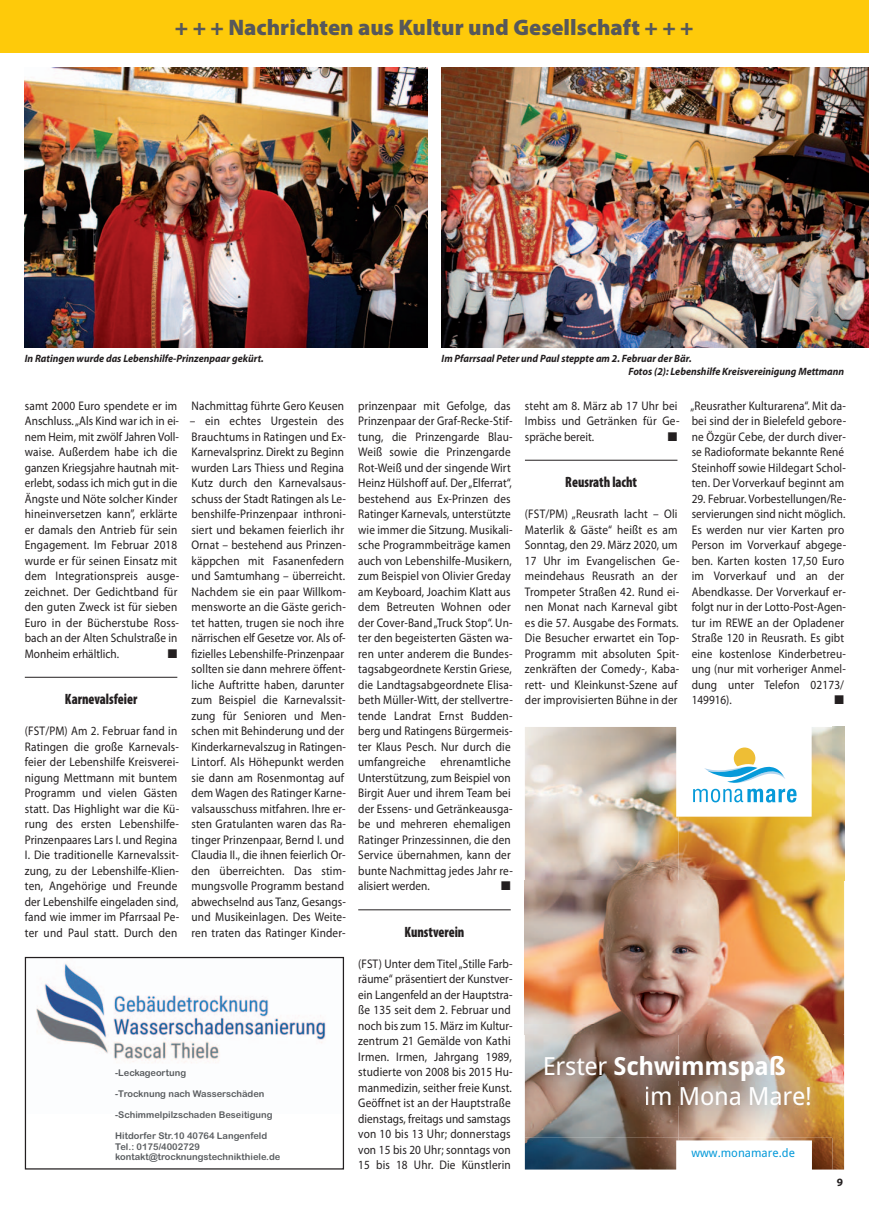
<style>
.page{position:relative;width:869px;height:1205px;background:#fff}
.page>*{position:absolute;margin:0;border:0;box-sizing:border-box;transform-origin:0 0}
.t1{font:25px "Droid Sans Bold+T42";letter-spacing:-.01em;color:#fff}
.t2{font:25px "Droid Sans+T42";letter-spacing:-.01em;color:#fff}
.t3{font:900 22.5px "Myriad Pro";color:#57585a}
.t4{font:900 condensed 15px "Myriad Pro";color:#231f20;scale:.9 1}
.t5{font:12.5px/15.5px "Myriad Pro";letter-spacing:.015em;color:#231f20;scale:.9 1}
.t6{font:12.5px "Zapf Dingbats ITC";color:#231f20}
.t7{font:11.75px "Droid Sans+T42";color:#069ad9}
.t8{font:italic 700 10.62px/12.5px "Myriad Pro";color:#231f20;scale:.95 1}
.t9{font:9.25px/10.6px "Arial Rounded MT Bold+T42";color:#5b5e61}
.s1{font-family:"Droid Sans+T42"}
</style>
<div class="page">
<div style="left:0;top:0;width:868px;height:53px;background:#feca0a"></div>
<hr style="left:25px;top:677px;width:152px;height:1px;background:#231f20">
<hr style="left:358px;top:909px;width:152px;height:1px;background:#231f20">
<hr style="left:524px;top:460px;width:153px;height:1px;background:#231f20">
<img style="left:25px;top:67px;width:402px;height:280px">
<img style="left:441px;top:67px;width:427px;height:280px">
<img style="left:524px;top:727px;width:319px;height:442px">
<svg style="left:832px;top:1024px;width:9px;height:10px"></svg>
<img style="left:646px;top:1086px;width:163px;height:19px">
<img style="left:607px;top:1055px;width:177px;height:25px">
<img style="left:544px;top:1057px;width:63px;height:18px">
<img style="left:832px;top:1034px;width:9px;height:103px">
<img style="left:36px;top:963px;width:290px;height:100px">
<div style="left:25px;top:957px;width:319px;height:212px;border:1px solid #231f20"></div>
<h2 class="t3" style="left:175px;top:19px;width:520px">+ + + Nachrichten aus Kultur und Gesellschaft + + +</h2>
<p class="t8" style="left:25px;top:353px;width:253px">In Ratingen wurde das Lebenshilfe-Prinzenpaar gekürt.</p>
<p class="t8" style="left:628px;top:353px;width:228px;text-indent:-187px">Im Pfarrsaal Peter und Paul steppte am 2. Februar der Bär.<br>Fotos (2): Lebenshilfe Kreisvereinigung Mettmann</p>
<p class="t5" style="left:25px;top:399px;width:173px">samt 2000 Euro spendete er im<br>Anschluss. „Als Kind war ich in ei&shy;nem Heim, mit zwölf Jahren Voll&shy;waise. Außerdem habe ich die ganzen Kriegsjahre hautnah mit&shy;erlebt, sodass ich mich gut in die<br>Ängste und Nöte solcher Kinder hineinversetzen kann”, erklärte er damals den Antrieb für sein<br>Engagement. Im Februar 2018 wurde er für seinen Einsatz mit dem Integrationspreis ausge&shy;zeichnet. Der Gedichtband für den guten Zweck ist für sieben<br>Euro in der Bücherstube Ross&shy;bach an der Alten Schulstraße in<br>Monheim erhältlich.</p>
<p class="t6" style="left:168px;top:649px;width:11px">■</p>
<p class="t4" style="left:65px;top:694px;width:82px">Karnevalsfeier</p>
<p class="t5" style="left:25px;top:724px;width:173px">(FST/PM) Am 2. Februar fand in<br>Ratingen die große Karnevals&shy;feier der Lebenshilfe Kreisverei&shy;nigung Mettmann mit buntem<br>Programm und vielen Gästen statt. Das Highlight war die Kü&shy;rung des ersten Lebenshilfe-<br>Prinzenpaares Lars I. und Regina<br>I. Die traditionelle Karnevalssit&shy;zung, zu der Lebenshilfe-Klien&shy;ten, Angehörige und Freunde der Lebenshilfe eingeladen sind, fand wie immer im Pfarrsaal Pe&shy;ter und Paul statt. Durch den</p>
<p class="t5" style="left:191px;top:399px;width:171px">Nachmittag führte Gero Keusen</p>
<p class="t5" style="left:190px;top:414px;width:175px">– ein echtes Urgestein des<br>Brauchtums in Ratingen und Ex-<br>Karnevalsprinz. Direkt zu Beginn wurden Lars Thiess und Regina<br>Kutz durch den Karnevalsaus&shy;schuss der Stadt Ratingen als Le&shy;benshilfe-Prinzenpaar inthroni&shy;siert und bekamen feierlich ihr<br>Ornat – bestehend aus Prinzen&shy;käppchen mit Fasanenfedern und Samtumhang – überreicht.<br>Nachdem sie ein paar Willkom&shy;mensworte an die Gäste gerich&shy;tet hatten, trugen sie noch ihre närrischen elf Gesetze vor. Als of&shy;fizielles Lebenshilfe-Prinzenpaar sollten sie dann mehrere öffent&shy;liche Auftritte haben, darunter zum Beispiel die Karnevalssit&shy;zung für Senioren und Men&shy;schen mit Behinderung und der<br>Kinderkarnevalszug in Ratingen-<br>Lintorf. Als Höhepunkt werden sie dann am Rosenmontag auf dem Wagen des Ratinger Karne&shy;valsausschuss mitfahren. Ihre er&shy;sten Gratulanten waren das Ra&shy;tinger Prinzenpaar, Bernd I. und<br>Claudia II., die ihnen feierlich Or&shy;den überreichten. Das stim&shy;mungsvolle Programm bestand abwechselnd aus Tanz, Gesangs&shy;und Musikeinlagen. Des Weite&shy;ren traten das Ratinger Kinder-</p>
<p class="t9" style="left:115px;top:1068px;width:72px">-Leckageortung</p>
<p class="t9" style="left:115px;top:1089px;width:151px">-Trocknung nach Wasserschäden</p>
<p class="t9" style="left:115px;top:1110px;width:159px">-Schimmelpilzschaden Beseitigung</p>
<p class="t9" style="left:115px;top:1131px;width:166px">Hitdorfer Str.10 40764 Langenfeld<br>Tel.: 0175/4002729 kontakt@trocknungstechnikthiele.de</p>
<p class="t5" style="left:358px;top:399px;width:173px">prinzenpaar mit Gefolge, das<br>Prinzenpaar der Graf-Recke-Stif&shy;tung, die Prinzengarde Blau-<br>Weiß sowie die Prinzengarde<br>Rot-Weiß und der singende Wirt<br>Heinz Hülshoff auf. Der „Elferrat“, bestehend aus Ex-Prinzen des<br>Ratinger Karnevals, unterstützte wie immer die Sitzung. Musikali&shy;sche Programmbeiträge kamen auch von Lebenshilfe-Musikern, zum Beispiel von Olivier Greday am Keyboard, Joachim Klatt aus dem Betreuten Wohnen oder der Cover-Band „Truck Stop“. Un&shy;ter den begeisterten Gästen wa&shy;ren unter anderem die Bundes&shy;tagsabgeordnete Kerstin Griese, die Landtagsabgeordnete Elisa&shy;beth Müller-Witt, der stellvertre&shy;tende Landrat Ernst Budden&shy;berg und Ratingens Bürgermeis&shy;ter Klaus Pesch. Nur durch die umfangreiche ehrenamtliche<br>Unterstützung, zum Beispiel von<br>Birgit Auer und ihrem Team bei der Essens- und Getränkeausga&shy;be und mehreren ehemaligen<br>Ratinger Prinzessinnen, die den<br>Service übernahmen, kann der bunte Nachmittag jedes Jahr re&shy;alisiert werden.</p>
<p class="t6" style="left:501px;top:881px;width:11px">■</p>
<p class="t5" style="left:524px;top:399px;width:173px">steht am 8. März ab 17 Uhr bei<br>Imbiss und Getränken für Ge&shy;spräche bereit.</p>
<p class="t6" style="left:667px;top:432px;width:11px">■</p>
<p class="t4" style="left:565px;top:477px;width:81px">Reusrath lacht</p>
<p class="t5" style="left:524px;top:507px;width:173px">(FST/PM) „Reusrath lacht – Oli<br>Materlik &amp; Gäste“ heißt es am<br>Sonntag, den 29. März 2020, um<br>17 Uhr im Evangelischen Ge&shy;meindehaus Reusrath an der<br>Trompeter Straßen 42. Rund ei&shy;nen Monat nach Karneval gibt es die 57. Ausgabe des Formats.<br>Die Besucher erwartet ein Top-<br>Programm mit absoluten Spit&shy;zenkräften der Comedy-, Kaba&shy;rett- und Kleinkunst-Szene auf der improvisierten Bühne in der</p>
<p class="t5" style="left:690px;top:399px;width:174px">„Reusrather Kulturarena“. Mit da&shy;bei sind der in Bielefeld gebore&shy;ne Özgür Cebe, der durch diver&shy;se Radioformate bekannte René<br>Steinhoff sowie Hildegart Schol&shy;ten. Der Vorverkauf beginnt am</p>
<p class="t5" style="left:691px;top:492px;width:173px">29. Februar. Vorbestellungen/Re&shy;servierungen sind nicht möglich.<br>Es werden nur vier Karten pro<br>Person im Vorverkauf abgege&shy;ben. Karten kosten 17,50 Euro im Vorverkauf und an der<br>Abendkasse. Der Vorverkauf er&shy;folgt nur in der Lotto-Post-Agen&shy;tur im REWE an der Opladener<br>Straße 120 in Reusrath. Es gibt eine kostenlose Kinderbetreu&shy;ung (nur mit vorheriger Anmel&shy;dung unter Telefon 02173/<br>149916).</p>
<p class="t6" style="left:834px;top:695px;width:11px">■</p>
<p class="t4" style="left:404px;top:926px;width:68px">Kunstverein</p>
<p class="t5" style="left:358px;top:957px;width:173px">(FST) Unter dem Titel „Stille Farb - räume“ präsentiert der Kunstver&shy;ein Langenfeld an der Hauptstra&shy;ße 135 seit dem 2. Februar und noch bis zum 15. März im Kultur&shy;zentrum 21 Gemälde von Kathi<br>Irmen. Irmen, Jahrgang 1989, studierte von 2008 bis 2015 Hu&shy;manmedizin, seither freie Kunst.<br>Geöffnet ist an der Hauptstraße dienstags, freitags und samstags von 10 bis 13 Uhr; donnerstags von 15 bis 20 Uhr; sonntags von<br>15 bis 18 Uhr. Die Künstlerin</p>
<h1 class="t1" style="left:542px;top:1048px;width:244px"><span class="s1">Erster</span> Schwimmspaß</h1>
<h1 class="t2" style="left:643px;top:1081px;width:169px">im Mona Mare!</h1>
<p class="t7" style="left:691px;top:1146px;width:105px">www.monamare.de</p>
</div>
